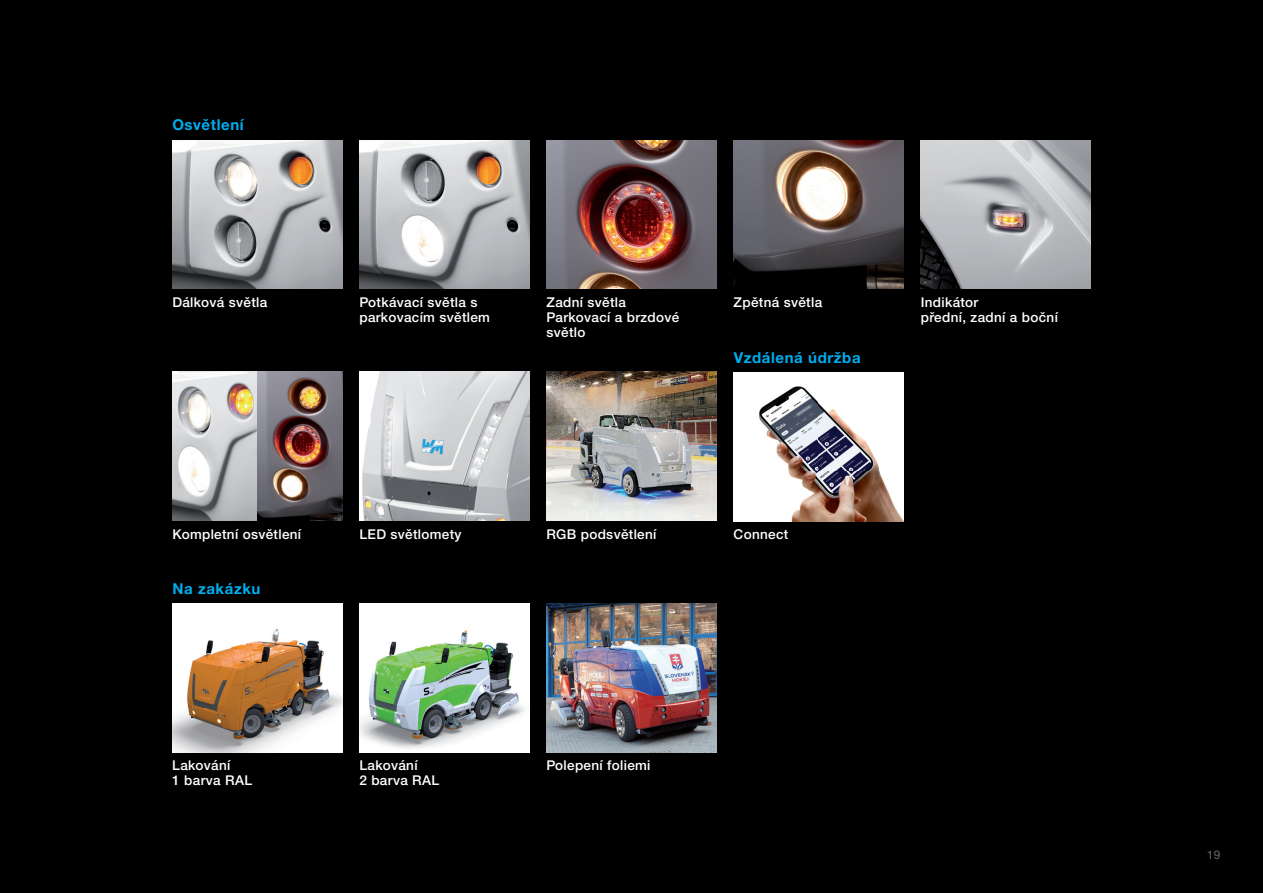
<style>
.page{position:relative;width:1263px;height:893px;background:#000001}
.page>*{position:absolute;margin:0;border:0;box-sizing:border-box;transform-origin:0 0}
.t1{font:700 15px "Helvetica Neue LTW1 G";letter-spacing:.04em;color:#00aeef}
.t2{font:500 13.5px/15px "Helvetica Neue LTW1 G";letter-spacing:.025em;color:#fff}
.t3{font:500 13.5px "Helvetica Neue LT Std";letter-spacing:.025em;color:#fff}
.t4{font:12px "Helvetica Neue LT Std";color:#64686f}
</style>
<div class="page">
<div style="left:172px;top:603px;width:170px;height:149px;background:#fff"></div>
<img style="left:172px;top:628px;width:170px;height:124px">
<img style="left:546px;top:372px;width:170px;height:148px">
<img style="left:172px;top:372px;width:170px;height:148px">
<img style="left:172px;top:140px;width:170px;height:149px">
<img style="left:359px;top:140px;width:170px;height:149px">
<img style="left:546px;top:140px;width:171px;height:149px">
<img style="left:921px;top:140px;width:170px;height:149px">
<img style="left:734px;top:140px;width:170px;height:149px">
<img style="left:546px;top:603px;width:170px;height:149px">
<div style="left:359px;top:603px;width:170px;height:149px;background:#fff"></div>
<img style="left:359px;top:629px;width:166px;height:120px">
<img style="left:359px;top:372px;width:170px;height:148px">
<img style="left:733px;top:372px;width:170px;height:149px">
<p class="t1" style="left:172px;top:116px;width:73px">Osvětlení</p>
<p class="t2" style="left:172px;top:295px;width:96px">Dálková světla</p>
<p class="t2" style="left:359px;top:295px;width:132px">Potkávací světla s parkovacím světlem</p>
<p class="t2" style="left:546px;top:295px;width:134px">Zadní světla<br>Parkovací a brzdové světlo</p>
<p class="t2" style="left:734px;top:295px;width:90px">Zpětná světla</p>
<p class="t1" style="left:734px;top:348px;width:129px">Vzdálená údržba</p>
<p class="t2" style="left:921px;top:295px;width:139px">Indikátor<br>přední, zadní a boční</p>
<p class="t2" style="left:172px;top:526px;width:130px">Kompletní osvětlení</p>
<p class="t2" style="left:359px;top:526px;width:104px">LED světlomety</p>
<p class="t1" style="left:172px;top:580px;width:90px">Na zakázku</p>
<p class="t2" style="left:546px;top:526px;width:112px">RGB podsvětlení</p>
<p class="t3" style="left:734px;top:527px;width:56px">Connect</p>
<p class="t2" style="left:172px;top:758px;width:81px">Lakování<br>1 barva RAL</p>
<p class="t2" style="left:359px;top:758px;width:81px">Lakování<br>2 barva RAL</p>
<p class="t2" style="left:546px;top:758px;width:106px">Polepení foliemi</p>
<p class="t4" style="left:1207px;top:847px;width:15px">19</p>
</div>
